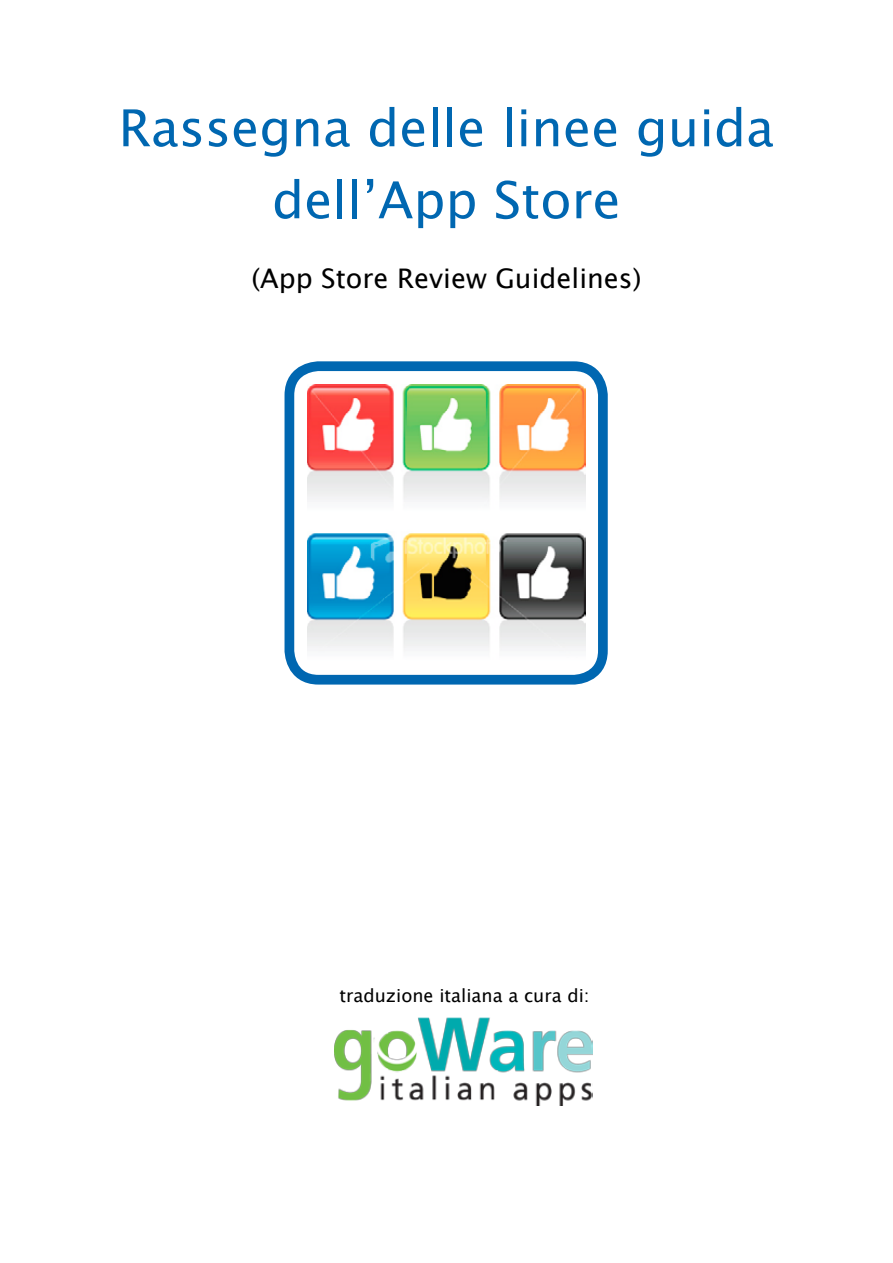
<style>
.page{position:relative;width:893px;height:1263px;background:#fff}
.page>*{position:absolute;margin:0;border:0;box-sizing:border-box;transform-origin:0 0}
.t1{font:51px/72px "Lucida Grande";color:#0067b1;text-align:center}
.t2{font:27px "Lucida Grande";color:#000}
.t3{font:18px "Lucida Grande";color:#000}
</style>
<div class="page">
<img style="left:308px;top:384px;width:277px;height:266px">
<div style="left:285px;top:361px;width:323px;height:323px;border:10px solid #0067b1;border-radius:29px"></div>
<img style="left:334px;top:1017px;width:259px;height:89px">
<p class="t1" style="left:119px;top:93px;width:657px">Rassegna delle linee guida dell’App Store</p>
<p class="t2" style="left:251px;top:263px;width:392px">(App Store Review Guidelines)</p>
<p class="t3" style="left:339px;top:985px;width:252px">traduzione italiana a cura di:</p>
</div>
